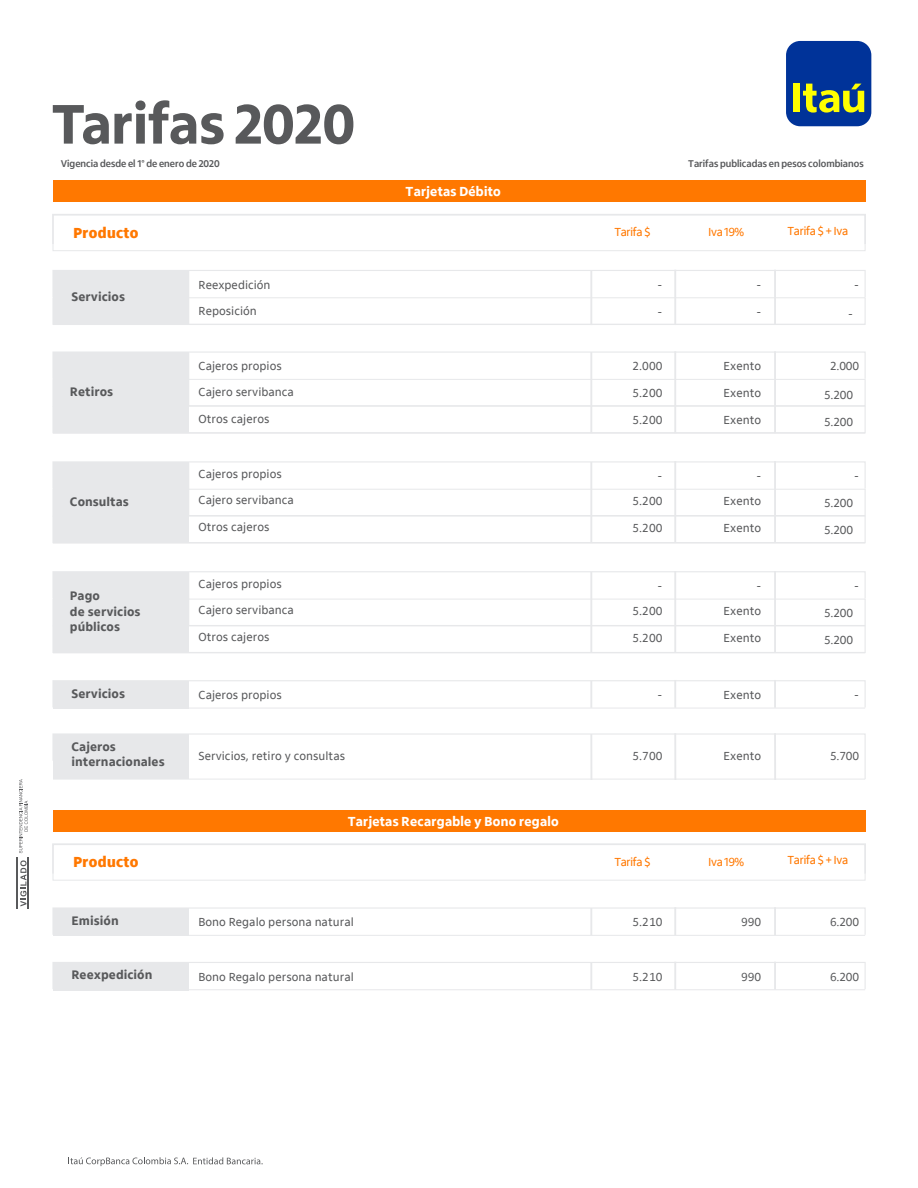
<style>
.page{position:relative;width:918px;height:1188px;background:#fff}
.page>*{position:absolute;margin:0;border:0;box-sizing:border-box;transform-origin:0 0}
.t1{font:800 57.15px "Itau Display";color:#58595b}
.t2{font:800 15px "Itau Display";letter-spacing:.02em;color:#ff7800}
.t3{font:800 13.5px "Itau Display";letter-spacing:.02em;color:#fff}
.t4{font:800 12.75px/15.3px "Itau Text";color:#58595b}
.t5{font:12px/26.1px "Itau Text";color:#58595b}
.t6{font:12px "Itau Display";letter-spacing:-.02em;color:#ff7800}
.t7{font:700 10.05px "Itau Display";color:#58595b}
</style>
<div class="page">
<div style="left:53px;top:181px;width:812px;height:21px;background:#ff7800"></div>
<hr style="left:17px;top:858px;width:1px;height:51px;background:#58595b">
<hr style="left:28px;top:858px;width:1px;height:51px;background:#58595b">
<svg style="left:19px;top:779px;width:9px;height:74px"></svg>
<svg style="left:20px;top:860px;width:7px;height:46px"></svg>
<svg style="left:68px;top:1157px;width:195px;height:9px"></svg>
<div style="left:52px;top:214px;width:814px;height:31px;border:2px solid #e7e8ea"></div>
<div style="left:53px;top:244px;width:812px;height:7px;border:1px solid #e7e8ea"></div>
<div style="left:53px;top:810px;width:812px;height:22px;background:#ff7800"></div>
<div style="left:52px;top:843px;width:814px;height:32px;border:2px solid #e7e8ea"></div>
<div style="left:53px;top:873px;width:812px;height:8px;border:1px solid #e7e8ea"></div>
<hr style="left:53px;top:324px;width:812px;height:1px;background:#e7e8ea">
<div style="left:786px;top:41px;width:85px;height:85px;background:#039;border-radius:14px"></div>
<div style="left:793px;top:84px;width:7px;height:28px;background:#ff0"></div>
<svg style="left:803px;top:84px;width:61px;height:29px"></svg>
<div style="left:53px;top:271px;width:136px;height:54px;background:#e7e8ea"></div>
<div style="left:52px;top:270px;width:814px;height:28px;border:1px solid #e7e8ea"></div>
<hr style="left:774px;top:270px;width:2px;height:55px;background:#e7e8ea">
<hr style="left:674px;top:270px;width:2px;height:55px;background:#e7e8ea">
<hr style="left:590px;top:270px;width:2px;height:55px;background:#e7e8ea">
<hr style="left:53px;top:708px;width:812px;height:1px;background:#e7e8ea">
<div style="left:53px;top:681px;width:136px;height:27px;background:#e7e8ea"></div>
<div style="left:52px;top:680px;width:814px;height:28px;border:1px solid #e7e8ea"></div>
<hr style="left:774px;top:680px;width:2px;height:28px;background:#e7e8ea">
<hr style="left:674px;top:680px;width:2px;height:28px;background:#e7e8ea">
<hr style="left:590px;top:681px;width:2px;height:27px;background:#e7e8ea">
<hr style="left:53px;top:935px;width:812px;height:1px;background:#e7e8ea">
<div style="left:53px;top:909px;width:136px;height:27px;background:#e7e8ea"></div>
<div style="left:52px;top:907px;width:814px;height:28px;border:1px solid #e7e8ea"></div>
<hr style="left:774px;top:907px;width:2px;height:28px;background:#e7e8ea">
<hr style="left:674px;top:907px;width:2px;height:28px;background:#e7e8ea">
<hr style="left:590px;top:908px;width:2px;height:27px;background:#e7e8ea">
<div style="left:53px;top:963px;width:136px;height:27px;background:#e7e8ea"></div>
<div style="left:52px;top:962px;width:814px;height:28px;border:1px solid #e7e8ea"></div>
<hr style="left:774px;top:962px;width:2px;height:27px;background:#e7e8ea">
<hr style="left:674px;top:962px;width:2px;height:27px;background:#e7e8ea">
<hr style="left:590px;top:962px;width:2px;height:27px;background:#e7e8ea">
<svg style="left:52px;top:733px;width:814px;height:47px"></svg>
<hr style="left:774px;top:733px;width:2px;height:47px;background:#e7e8ea">
<hr style="left:674px;top:733px;width:2px;height:47px;background:#e7e8ea">
<hr style="left:590px;top:734px;width:2px;height:46px;background:#e7e8ea">
<div style="left:52px;top:379px;width:814px;height:27px;border:1px solid #e7e8ea"></div>
<hr style="left:53px;top:379px;width:812px;height:1px;background:#e7e8ea">
<div style="left:52px;top:406px;width:814px;height:27px;border:1px solid #e7e8ea"></div>
<hr style="left:53px;top:433px;width:812px;height:1px;background:#e7e8ea">
<div style="left:53px;top:353px;width:136px;height:80px;background:#e7e8ea"></div>
<div style="left:52px;top:352px;width:814px;height:27px;border:1px solid #e7e8ea"></div>
<hr style="left:774px;top:351px;width:2px;height:82px;background:#e7e8ea">
<hr style="left:674px;top:351px;width:2px;height:82px;background:#e7e8ea">
<hr style="left:590px;top:352px;width:2px;height:81px;background:#e7e8ea">
<div style="left:52px;top:488px;width:814px;height:28px;border:1px solid #e7e8ea"></div>
<hr style="left:53px;top:489px;width:812px;height:1px;background:#e7e8ea">
<div style="left:52px;top:515px;width:814px;height:28px;border:1px solid #e7e8ea"></div>
<hr style="left:53px;top:543px;width:812px;height:1px;background:#e7e8ea">
<div style="left:53px;top:463px;width:136px;height:80px;background:#e7e8ea"></div>
<div style="left:52px;top:461px;width:814px;height:28px;border:1px solid #e7e8ea"></div>
<hr style="left:774px;top:461px;width:2px;height:82px;background:#e7e8ea">
<hr style="left:674px;top:461px;width:2px;height:82px;background:#e7e8ea">
<hr style="left:590px;top:462px;width:2px;height:81px;background:#e7e8ea">
<div style="left:52px;top:598px;width:814px;height:28px;border:1px solid #e7e8ea"></div>
<hr style="left:53px;top:599px;width:812px;height:1px;background:#e7e8ea">
<div style="left:52px;top:625px;width:814px;height:28px;border:1px solid #e7e8ea"></div>
<hr style="left:53px;top:652px;width:812px;height:1px;background:#e7e8ea">
<div style="left:53px;top:572px;width:136px;height:80px;background:#e7e8ea"></div>
<div style="left:52px;top:571px;width:814px;height:28px;border:1px solid #e7e8ea"></div>
<hr style="left:774px;top:571px;width:2px;height:82px;background:#e7e8ea">
<hr style="left:674px;top:571px;width:2px;height:82px;background:#e7e8ea">
<hr style="left:590px;top:572px;width:2px;height:81px;background:#e7e8ea">
<h1 class="t1" style="left:52px;top:91px;width:305px">Tarifas 2020</h1>
<p class="t7" style="left:61px;top:158px;width:160px">Vigencia desde el 1° de enero de 2020</p>
<p class="t2" style="left:74px;top:224px;width:66px">Producto</p>
<p class="t3" style="left:406px;top:184px;width:97px">Tarjetas Débito</p>
<p class="t7" style="left:688px;top:158px;width:177px">Tarifas publicadas en pesos colombianos</p>
<p class="t6" style="left:614px;top:225px;width:38px">Tarifa $</p>
<p class="t6" style="left:709px;top:225px;width:37px">Iva 19%</p>
<p class="t6" style="left:788px;top:224px;width:62px">Tarifa $ + Iva</p>
<p class="t4" style="left:72px;top:289px;width:55px">Servicios</p>
<p class="t5" style="left:199px;top:272px;width:74px">Reexpedición<br>Reposición</p>
<p class="t5" style="left:658px;top:272px;width:6px">-</p>
<p class="t5" style="left:756px;top:272px;width:6px">-</p>
<p class="t5" style="left:854px;top:272px;width:6px">-</p>
<p class="t5" style="left:848px;top:301px;width:6px">-</p>
<p class="t5" style="left:658px;top:299px;width:6px">-</p>
<p class="t5" style="left:756px;top:299px;width:6px">-</p>
<p class="t4" style="left:70px;top:385px;width:45px">Retiros</p>
<p class="t5" style="left:199px;top:353px;width:97px">Cajeros propios<br>Cajero servibanca</p>
<p class="t5" style="left:633px;top:353px;width:31px">2.000</p>
<p class="t5" style="left:724px;top:353px;width:39px">Exento</p>
<p class="t5" style="left:830px;top:353px;width:30px">2.000</p>
<p class="t5" style="left:824px;top:382px;width:30px">5.200</p>
<p class="t5" style="left:633px;top:380px;width:31px">5.200</p>
<p class="t5" style="left:724px;top:380px;width:39px">Exento</p>
<p class="t5" style="left:199px;top:406px;width:73px">Otros cajeros</p>
<p class="t5" style="left:633px;top:407px;width:31px">5.200</p>
<p class="t5" style="left:724px;top:407px;width:39px">Exento</p>
<p class="t5" style="left:824px;top:409px;width:30px">5.200</p>
<p class="t4" style="left:70px;top:494px;width:60px">Consultas</p>
<p class="t5" style="left:199px;top:461px;width:97px">Cajeros propios<br>Cajero servibanca</p>
<p class="t5" style="left:199px;top:514px;width:73px">Otros cajeros</p>
<p class="t5" style="left:658px;top:463px;width:6px">-</p>
<p class="t5" style="left:756px;top:463px;width:6px">-</p>
<p class="t5" style="left:854px;top:463px;width:6px">-</p>
<p class="t5" style="left:633px;top:488px;width:31px">5.200</p>
<p class="t5" style="left:724px;top:488px;width:39px">Exento</p>
<p class="t5" style="left:824px;top:490px;width:30px">5.200</p>
<p class="t5" style="left:633px;top:515px;width:31px">5.200</p>
<p class="t5" style="left:724px;top:515px;width:39px">Exento</p>
<p class="t5" style="left:824px;top:517px;width:30px">5.200</p>
<p class="t4" style="left:70px;top:589px;width:72px">Pago<br>de servicios públicos</p>
<p class="t5" style="left:199px;top:571px;width:97px">Cajeros propios<br>Cajero servibanca</p>
<p class="t5" style="left:199px;top:624px;width:73px">Otros cajeros</p>
<p class="t5" style="left:658px;top:573px;width:6px">-</p>
<p class="t5" style="left:756px;top:573px;width:6px">-</p>
<p class="t5" style="left:854px;top:573px;width:6px">-</p>
<p class="t5" style="left:633px;top:598px;width:31px">5.200</p>
<p class="t5" style="left:724px;top:598px;width:39px">Exento</p>
<p class="t5" style="left:824px;top:600px;width:30px">5.200</p>
<p class="t5" style="left:633px;top:625px;width:31px">5.200</p>
<p class="t5" style="left:724px;top:625px;width:39px">Exento</p>
<p class="t5" style="left:824px;top:627px;width:30px">5.200</p>
<p class="t4" style="left:72px;top:686px;width:55px">Servicios</p>
<p class="t5" style="left:199px;top:682px;width:85px">Cajeros propios</p>
<p class="t5" style="left:658px;top:682px;width:6px">-</p>
<p class="t5" style="left:724px;top:682px;width:39px">Exento</p>
<p class="t5" style="left:854px;top:682px;width:6px">-</p>
<p class="t4" style="left:72px;top:739px;width:95px">Cajeros internacionales</p>
<p class="t2" style="left:74px;top:853px;width:66px">Producto</p>
<p class="t5" style="left:199px;top:743px;width:148px">Servicios, retiro y consultas</p>
<p class="t5" style="left:633px;top:743px;width:31px">5.700</p>
<p class="t5" style="left:724px;top:743px;width:39px">Exento</p>
<p class="t5" style="left:830px;top:743px;width:30px">5.700</p>
<p class="t3" style="left:348px;top:813px;width:213px">Tarjetas Recargable y Bono regalo</p>
<p class="t6" style="left:614px;top:855px;width:38px">Tarifa $</p>
<p class="t6" style="left:709px;top:855px;width:37px">Iva 19%</p>
<p class="t6" style="left:788px;top:853px;width:62px">Tarifa $ + Iva</p>
<p class="t4" style="left:72px;top:913px;width:49px">Emisión</p>
<p class="t5" style="left:199px;top:909px;width:157px">Bono Regalo persona natural</p>
<p class="t5" style="left:633px;top:909px;width:31px">5.210</p>
<p class="t5" style="left:741px;top:909px;width:22px">990</p>
<p class="t5" style="left:830px;top:909px;width:30px">6.200</p>
<p class="t4" style="left:72px;top:967px;width:82px">Reexpedición</p>
<p class="t5" style="left:199px;top:964px;width:157px">Bono Regalo persona natural</p>
<p class="t5" style="left:633px;top:964px;width:31px">5.210</p>
<p class="t5" style="left:741px;top:964px;width:22px">990</p>
<p class="t5" style="left:830px;top:964px;width:30px">6.200</p>
</div>
